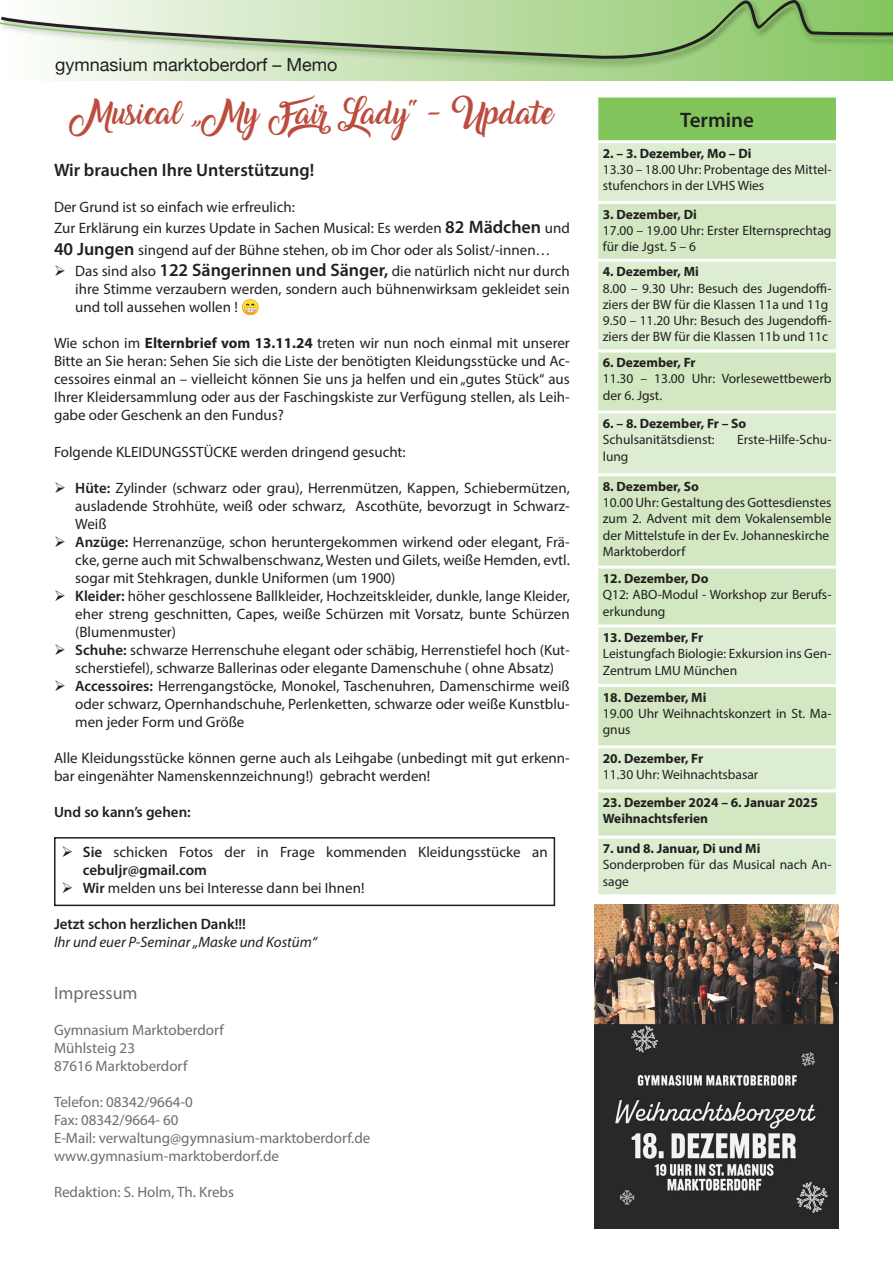
<style>
.page{position:relative;width:893px;height:1263px;background:#fff}
.page>*{position:absolute;margin:0;border:0;box-sizing:border-box;transform-origin:0 0}
.Text{font:21px "Amarillo";color:#bc4c3e}
.Text-2{font:600 21px "Myriad Pro";color:#231f20}
.Text-3{font:600 18px "Myriad Pro";color:#231f20}
.t1{font:18px "Helvetica Neue";color:#231f20}
.t2{font:18px "Myriad Pro";color:#6c6d70}
.Text-4{font:15px/18px "Myriad Pro";color:#231f20;text-align:justify}
.t3{font:15px/18px "Myriad Pro";color:#6c6d70}
.Text-5{font:600 15px "Myriad Pro";color:#231f20}
.Text-6{font:italic 15px "Myriad Pro";color:#231f20}
.Text_Kalender{font:13.5px/16.2px "Myriad Pro";color:#231f20}
.Text_Kalender-2{font:700 13.5px "Myriad Pro";color:#231f20}
.s1{font-weight:600;font-size:18px}
.s2{font-weight:700}
.s3{font-weight:600}
</style>
<div class="page">
<div style="left:1px;top:0;width:892px;height:81px;background:linear-gradient(to right,#fdfcfb,#84c45d)"></div>
<div style="left:0;top:0;width:893px;height:70px;background:#231f20;opacity:.35"></div>
<svg style="left:0;top:0;width:893px;height:5px;background:#bedcaa"></svg>
<svg style="left:0;top:5px;width:893px;height:61px;background:#b4d2a0"></svg>
<div style="left:597px;top:96px;width:240px;height:46px;background:#82c55d"></div>
<div style="left:598px;top:143px;width:238px;height:751px;background:#ddedd2"></div>
<svg style="left:598px;top:204px;width:238px;height:632px;background:#d7e9c9"></svg>
<hr style="left:595px;top:95px;width:244px;height:3px;background:#fff">
<hr style="left:595px;top:98px;width:3px;height:42px;background:#fff">
<hr style="left:836px;top:98px;width:3px;height:42px;background:#fff">
<hr style="left:595px;top:140px;width:244px;height:3px;background:#fff">
<hr style="left:595px;top:201px;width:244px;height:3px;background:#fff">
<hr style="left:595px;top:259px;width:244px;height:3px;background:#fff">
<hr style="left:595px;top:350px;width:244px;height:3px;background:#fff">
<hr style="left:595px;top:411px;width:244px;height:3px;background:#fff">
<hr style="left:595px;top:473px;width:244px;height:3px;background:#fff">
<hr style="left:595px;top:566px;width:244px;height:3px;background:#fff">
<hr style="left:595px;top:624px;width:244px;height:3px;background:#fff">
<hr style="left:595px;top:684px;width:244px;height:3px;background:#fff">
<hr style="left:595px;top:745px;width:244px;height:3px;background:#fff">
<hr style="left:595px;top:789px;width:244px;height:3px;background:#fff">
<hr style="left:595px;top:836px;width:244px;height:3px;background:#fff">
<img style="left:594px;top:905px;width:245px;height:324px">
<div style="left:54px;top:837px;width:501px;height:69px;border:2px solid #231f20"></div>
<p class="t1" style="left:55px;top:52px;width:284px">gymnasium marktoberdorf – Memo</p>
<p class="Text" style="left:70px;top:104px;width:485px">Musical „My FairLady“ – Update</p>
<p class="Text-3" style="left:54px;top:158px;width:262px">Wir brauchen Ihre Unterstützung!</p>
<p class="Text-4" style="left:54px;top:197px;width:242px">Der Grund ist so einfach wie erfreulich:</p>
<p class="Text-4" style="left:54px;top:217px;width:517px;line-height:21.6px">Zur Erklärung ein kurzes Update in Sachen Musical: Es werden <span class="s1">82 Mädchen</span> und<br><span class="s1">40 Jungen</span> singend auf der Bühne stehen, ob im Chor oder als Solist/-innen…</p>
<p class="Text-4" style="left:75px;top:262px;width:496px">Das sind also <span class="s1">122 Sängerinnen und Sänger,</span> die natürlich nicht nur durch ihre Stimme verzaubern werden, sondern auch bühnenwirksam gekleidet sein und toll aussehen wollen !</p>
<p class="Text-4" style="left:54px;top:334px;width:517px">Wie schon im <span class="s2">Elternbrief vom 13.11.24</span> treten wir nun noch einmal mit unserer Bitte an Sie heran: Sehen Sie sich die Liste der benötigten Kleidungsstücke und Ac&shy;cessoires einmal an – vielleicht können Sie uns ja helfen und ein „gutes Stück“ aus Ihrer Kleidersammlung oder aus der Faschingskiste zur Verfügung stellen, als Leih&shy;gabe oder Geschenk an den Fundus?</p>
<p class="Text-4" style="left:54px;top:442px;width:353px">Folgende KLEIDUNGSSTÜCKE werden dringend gesucht:</p>
<p class="Text-4" style="left:75px;top:478px;width:496px"><span class="s3">Hüte:</span> Zylinder (schwarz oder grau), Herrenmützen, Kappen, Schiebermützen, ausladende Strohhüte, weiß oder schwarz, Ascothüte, bevorzugt in Schwarz-Weiß</p>
<p class="Text-4" style="left:75px;top:532px;width:496px"><span class="s3">Anzüge:</span> Herrenanzüge, schon heruntergekommen wirkend oder elegant, Frä&shy;cke, gerne auch mit Schwalbenschwanz, Westen und Gilets, weiße Hemden, evtl. sogar mit Stehkragen, dunkle Uniformen (um 1900)</p>
<p class="Text-4" style="left:75px;top:586px;width:496px"><span class="s3">Kleider:</span> höher geschlossene Ballkleider, Hochzeitskleider, dunkle, lange Kleider, eher streng geschnitten, Capes, weiße Schürzen mit Vorsatz, bunte Schürzen (Blumenmuster)</p>
<p class="Text-4" style="left:75px;top:640px;width:496px"><span class="s3">Schuhe:</span> schwarze Herrenschuhe elegant oder schäbig, Herrenstiefel hoch (Kut&shy;scherstiefel), schwarze Ballerinas oder elegante Damenschuhe ( ohne Absatz)</p>
<p class="Text-4" style="left:75px;top:676px;width:496px"><span class="s3">Accessoires:</span> Herrengangstöcke, Monokel, Taschenuhren, Damenschirme weiß oder schwarz, Opernhandschuhe, Perlenketten, schwarze oder weiße Kunstblu&shy;men jeder Form und Größe</p>
<p class="Text-4" style="left:54px;top:748px;width:517px">Alle Kleidungsstücke können gerne auch als Leihgabe (unbedingt mit gut erkenn&shy;bar eingenähter Namenskennzeichnung!) gebracht werden!</p>
<p class="Text-5" style="left:54px;top:802px;width:138px">Und so kann’s gehen:</p>
<p class="Text-4" style="left:83px;top:842px;width:466px"><span class="s3">Sie</span> schicken Fotos der in Frage kommenden Kleidungsstücke an <span class="s3">cebuljr@gmail.com</span></p>
<p class="Text-4" style="left:83px;top:878px;width:283px"><span class="s3">Wir</span> melden uns bei Interesse dann bei Ihnen!</p>
<p class="Text-5" style="left:54px;top:915px;width:194px">Jetzt schon herzlichen Dank!!!</p>
<p class="Text-6" style="left:54px;top:933px;width:264px">Ihr und euer P-Seminar „Maske und Kostüm“</p>
<p class="t2" style="left:54px;top:982px;width:85px">Impressum</p>
<p class="t3" style="left:54px;top:1021px;width:171px">Gymnasium Marktoberdorf<br>Mühlsteig 23<br>87616 Marktoberdorf</p>
<p class="t3" style="left:54px;top:1093px;width:318px">Telefon: 08342/9664-0<br>Fax: 08342/9664- 60<br>E-Mail: verwaltung@gymnasium-marktoberdorf.de www.gymnasium-marktoberdorf.de</p>
<p class="t3" style="left:54px;top:1183px;width:182px">Redaktion: S. Holm, Th. Krebs</p>
<p class="Text-2" style="left:680px;top:106px;width:75px">Termine</p>
<p class="Text_Kalender-2" style="left:603px;top:145px;width:150px">2. – 3. Dezember, Mo – Di</p>
<p class="Text_Kalender" style="left:603px;top:161px;width:230px">13.30 – 18.00 Uhr: Probentage des Mittel&shy;stufenchors in der LVHS Wies</p>
<p class="Text_Kalender-2" style="left:603px;top:205px;width:96px">3. Dezember, Di</p>
<p class="Text_Kalender" style="left:603px;top:222px;width:230px">17.00 – 19.00 Uhr: Erster Elternsprechtag für die Jgst. 5 – 6</p>
<p class="Text_Kalender-2" style="left:603px;top:263px;width:98px">4. Dezember, Mi</p>
<p class="Text_Kalender" style="left:603px;top:280px;width:230px">8.00 – 9.30 Uhr: Besuch des Jugendoffi&shy;ziers der BW für die Klassen 11a und 11g</p>
<p class="Text_Kalender" style="left:603px;top:312px;width:230px">9.50 – 11.20 Uhr: Besuch des Jugendoffi&shy;ziers der BW für die Klassen 11b und 11c</p>
<p class="Text_Kalender-2" style="left:603px;top:354px;width:94px">6. Dezember, Fr</p>
<p class="Text_Kalender" style="left:603px;top:370px;width:230px">11.30 – 13.00 Uhr: Vorlesewettbewerb der 6. Jgst.</p>
<p class="Text_Kalender-2" style="left:603px;top:415px;width:145px">6. – 8. Dezember, Fr – So</p>
<p class="Text_Kalender" style="left:603px;top:432px;width:113px">Schulsanitätsdienst:</p>
<p class="Text_Kalender" style="left:737px;top:432px;width:96px">Erste-Hilfe-Schu-</p>
<p class="Text_Kalender" style="left:603px;top:448px;width:27px">lung</p>
<p class="Text_Kalender-2" style="left:603px;top:478px;width:98px">8. Dezember, So</p>
<p class="Text_Kalender" style="left:603px;top:494px;width:230px;text-align:justify">10.00 Uhr: Gestaltung des Gottesdienstes zum 2. Advent mit dem Vokalensemble der Mittelstufe in der Ev. Johanneskirche</p>
<p class="Text_Kalender" style="left:603px;top:543px;width:84px">Marktoberdorf</p>
<p class="Text_Kalender-2" style="left:603px;top:570px;width:107px">12. Dezember, Do</p>
<p class="Text_Kalender" style="left:603px;top:586px;width:230px">Q12: ABO-Modul - Workshop zur Berufs&shy;erkundung</p>
<p class="Text_Kalender-2" style="left:603px;top:629px;width:102px">13. Dezember, Fr</p>
<p class="Text_Kalender" style="left:603px;top:645px;width:230px">Leistungfach Biologie: Exkursion ins Gen-<br>Zentrum LMU München</p>
<p class="Text_Kalender-2" style="left:603px;top:688px;width:105px">18. Dezember, Mi</p>
<p class="Text_Kalender" style="left:603px;top:705px;width:230px">19.00 Uhr Weihnachtskonzert in St. Ma&shy;gnus</p>
<p class="Text_Kalender-2" style="left:603px;top:750px;width:102px">20. Dezember, Fr</p>
<p class="Text_Kalender" style="left:603px;top:766px;width:157px">11.30 Uhr: Weihnachtsbasar</p>
<p class="Text_Kalender-2" style="left:603px;top:794px;width:217px">23. Dezember 2024 – 6. Januar 2025</p>
<p class="Text_Kalender-2" style="left:603px;top:810px;width:107px">Weihnachtsferien</p>
<p class="Text_Kalender-2" style="left:603px;top:840px;width:159px">7. und 8. Januar, Di und Mi</p>
<p class="Text_Kalender" style="left:603px;top:856px;width:230px">Sonderproben für das Musical nach An&shy;sage</p>
</div>
